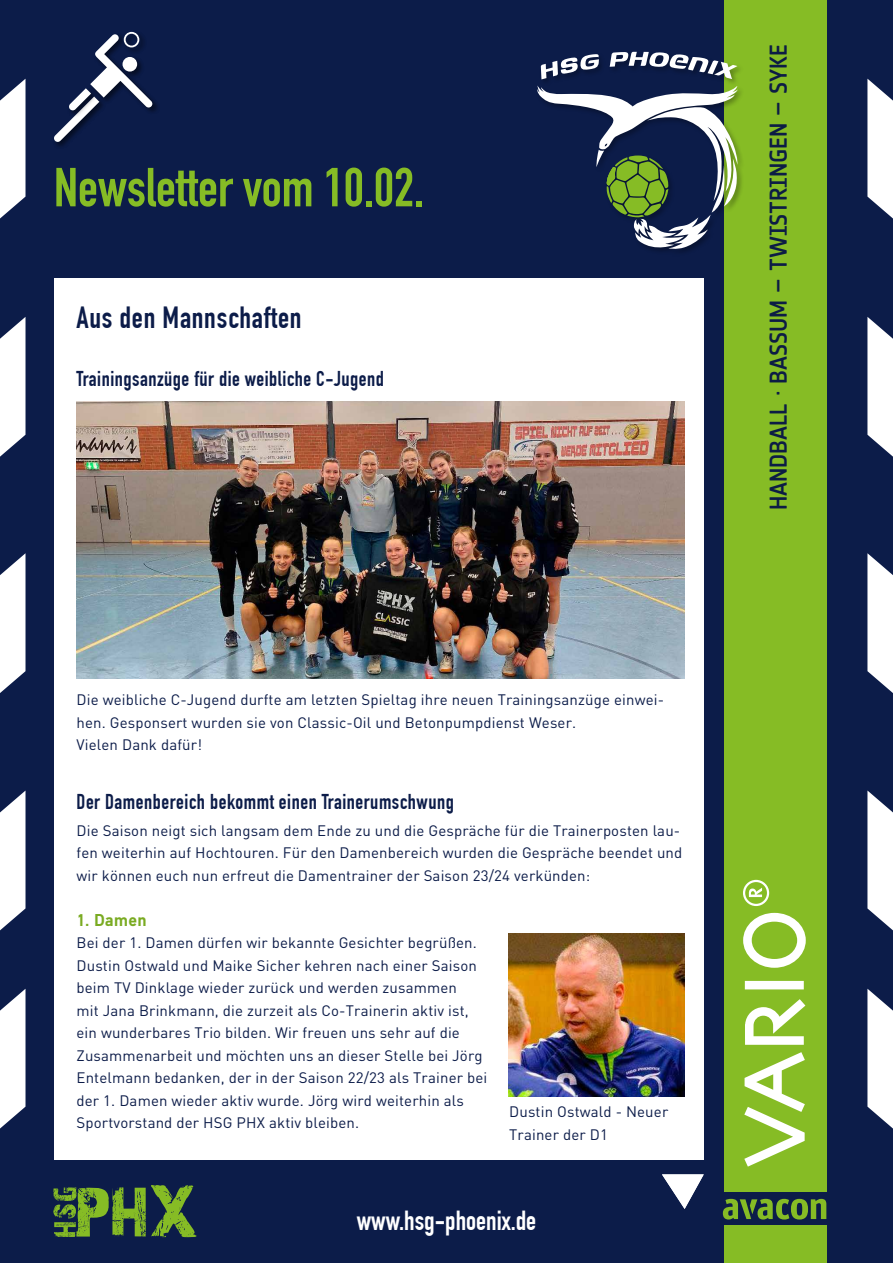
<style>
.page{position:relative;width:893px;height:1263px;background:#0c1c49}
.page>*{position:absolute;margin:0;border:0;box-sizing:border-box;transform-origin:0 0}
.t1{font:700 54px "DIN Condensed";color:#86bc25}
.t2{font:700 30px "DIN Condensed";letter-spacing:.025em;color:#0c1c49}
.t3{font:700 27px "DIN Condensed";color:#fff}
.t4{font:500 24px "Notes Soft";color:#0c1c45}
.t5{font:700 21px "DIN Condensed";letter-spacing:.025em;color:#0c1c49}
.t6{font:700 18px "DIN Mittel EF";letter-spacing:.01em;color:#7aab22}
.t7{font:15px/22.5px "DIN";letter-spacing:.01em;color:#0c1c49}
</style>
<div class="page">
<svg style="left:53px;top:1185px;width:143px;height:52px"></svg>
<div style="left:724px;top:0;width:102px;height:1046px;background:#86bc25"></div>
<div style="left:724px;top:1037px;width:102px;height:154px;background:#86bc25"></div>
<div style="left:724px;top:1225px;width:102px;height:38px;background:#86bc25"></div>
<div style="left:54px;top:279px;width:650px;height:881px;background:#fff"></div>
<svg style="left:723px;top:1199px;width:103px;height:20px"></svg>
<svg style="left:745px;top:981px;width:59px;height:8px"></svg>
<svg style="left:744px;top:1052px;width:61px;height:114px"></svg>
<svg style="left:743px;top:913px;width:63px;height:55px"></svg>
<svg style="left:745px;top:999px;width:60px;height:46px"></svg>
<svg style="left:743px;top:880px;width:26px;height:26px"></svg>
<div style="left:53px;top:95px;width:53px;height:54px;background:#000;opacity:.3"></div>
<div style="left:89px;top:33px;width:71px;height:82px;background:#000;opacity:.3"></div>
<svg style="left:54px;top:32px;width:98px;height:110px"></svg>
<div style="left:535px;top:50px;width:210px;height:206px;background:#000;opacity:.3"></div>
<svg style="left:537px;top:85px;width:202px;height:168px"></svg>
<svg style="left:541px;top:54px;width:58px;height:25px"></svg>
<svg style="left:610px;top:51px;width:127px;height:28px"></svg>
<svg style="left:0;top:317px;width:26px;height:140px"></svg>
<svg style="left:867px;top:317px;width:26px;height:140px;background:#d4d7df"></svg>
<svg style="left:0;top:79px;width:26px;height:140px"></svg>
<svg style="left:867px;top:79px;width:26px;height:140px;background:#d4d7df"></svg>
<svg style="left:0;top:553px;width:26px;height:140px;background:#d4d7df"></svg>
<svg style="left:867px;top:553px;width:26px;height:140px;background:#d4d7df"></svg>
<svg style="left:0;top:989px;width:26px;height:140px;background:#d4d7df"></svg>
<svg style="left:867px;top:989px;width:26px;height:140px;background:#d4d7df"></svg>
<svg style="left:0;top:790px;width:26px;height:141px"></svg>
<svg style="left:867px;top:790px;width:26px;height:141px"></svg>
<svg style="left:662px;top:1174px;width:42px;height:35px"></svg>
<img style="left:77px;top:402px;width:608px;height:276px">
<img style="left:508px;top:933px;width:177px;height:163px">
<h1 class="t1" style="left:54px;top:156px;width:372px">Newsletter vom 10.02.</h1>
<h2 class="t2" style="left:77px;top:299px;width:227px">Aus den Mannschaften</h2>
<h3 class="t5" style="left:77px;top:366px;width:309px">Trainingsanzüge für die weibliche C-Jugend</h3>
<p class="t7" style="left:77px;top:688px;width:589px">Die weibliche C-Jugend durfte am letzten Spieltag ihre neuen Trainingsanzüge einwei&shy;hen. Gesponsert wurden sie von Classic-Oil und Betonpumpdienst Weser.<br>Vielen Dank dafür!</p>
<h3 class="t5" style="left:77px;top:789px;width:379px">Der Damenbereich bekommt einen Trainerumschwung</h3>
<p class="t7" style="left:77px;top:819px;width:607px">Die Saison neigt sich langsam dem Ende zu und die Gespräche für die Trainerposten lau&shy;fen weiterhin auf Hochtouren. Für den Damenbereich wurden die Gespräche beendet und wir können euch nun erfreut die Damentrainer der Saison 23/24 verkünden:</p>
<p class="t6" style="left:77px;top:909px;width:72px">1. Damen</p>
<p class="t7" style="left:77px;top:931px;width:412px">Bei der 1. Damen dürfen wir bekannte Gesichter begrüßen.<br>Dustin Ostwald und Maike Sicher kehren nach einer Saison beim TV Dinklage wieder zurück und werden zusammen<br>mit Jana Brinkmann, die zurzeit als Co-Trainerin aktiv ist, ein wunderbares Trio bilden. Wir freuen uns sehr auf die Zusammenarbeit und möchten uns an dieser Stelle bei Jörg Entelmann bedanken, der in der Saison 22/23 als Trainer bei der 1. Damen wieder aktiv wurde. Jörg wird weiterhin als Sportvorstand der HSG PHX aktiv bleiben.</p>
<p class="t7" style="left:509px;top:1100px;width:161px">Dustin Ostwald - Neuer<br>Trainer der D1</p>
<h3 class="t3" style="left:357px;top:1205px;width:181px">www.hsg-phoenix.de</h3>
<h3 class="t4" style="left:765px;top:510px;width:467px;rotate:-90deg">Handball · Bassum – Twistringen – Syke</h3>
</div>
